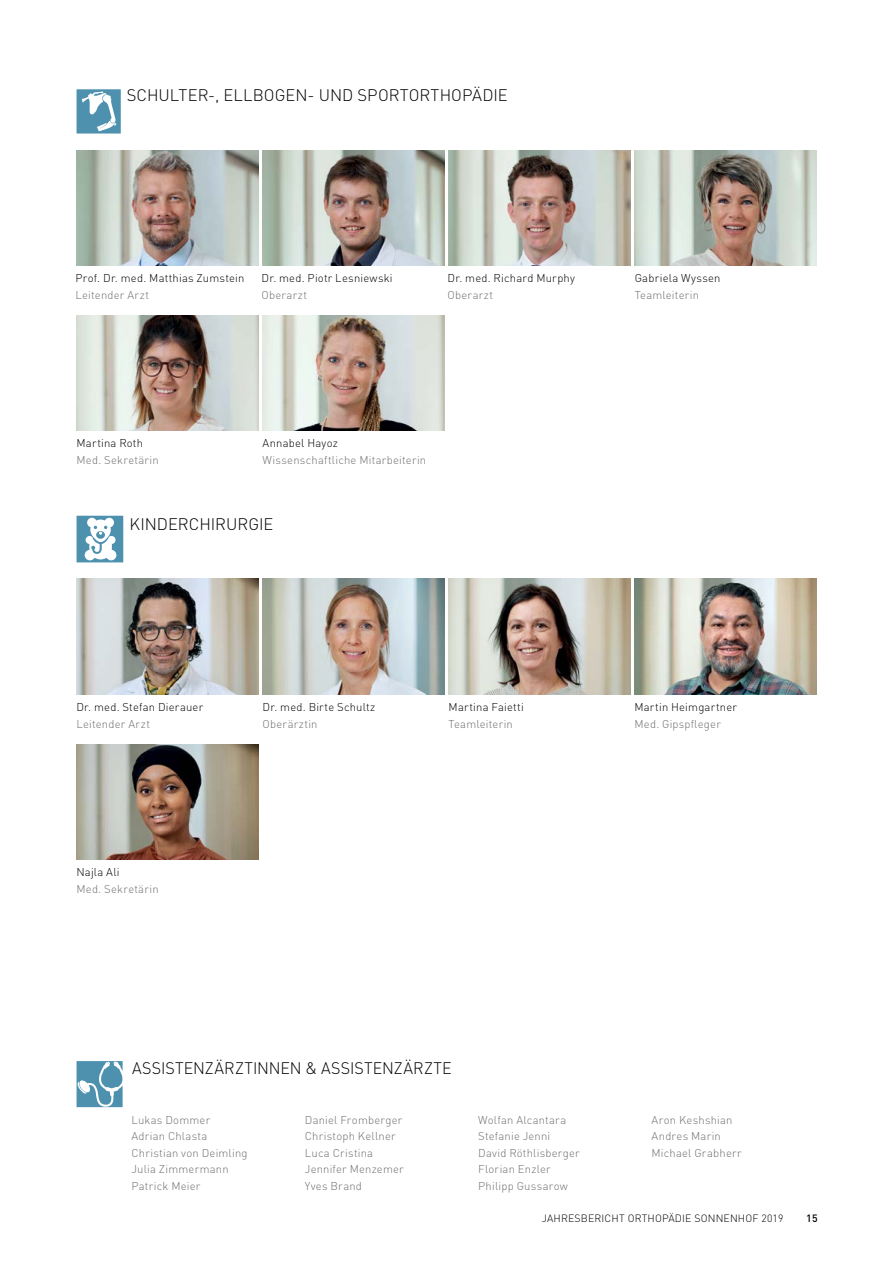
<style>
.page{position:relative;width:893px;height:1263px;background:#fff}
.page>*{position:absolute;margin:0;border:0;box-sizing:border-box;transform-origin:0 0}
.t1{font:300 16.5px "DIN";color:#000}
.t2{font:300 11.25px/16.5px "DIN";letter-spacing:.02em;color:#6d6e71}
.t3{font:300 11.25px "DIN";letter-spacing:.02em;color:#000}
.t4{font:300 10.5px "DIN";letter-spacing:.015em;color:#000}
.t5{font:500 10.5px "DIN";color:#000}
</style>
<div class="page">
<svg style="left:77px;top:1061px;width:46px;height:46px;background:#6fa6be"></svg>
<svg style="left:77px;top:516px;width:46px;height:46px"></svg>
<img style="left:263px;top:579px;width:181px;height:115px">
<img style="left:635px;top:579px;width:181px;height:115px">
<img style="left:449px;top:579px;width:181px;height:115px">
<img style="left:77px;top:579px;width:181px;height:115px">
<img style="left:77px;top:315px;width:181px;height:116px">
<img style="left:449px;top:150px;width:181px;height:116px">
<img style="left:77px;top:150px;width:181px;height:116px">
<img style="left:263px;top:150px;width:181px;height:116px">
<img style="left:263px;top:315px;width:181px;height:116px">
<img style="left:635px;top:150px;width:181px;height:116px">
<svg style="left:77px;top:89px;width:44px;height:45px"></svg>
<img style="left:77px;top:744px;width:181px;height:116px">
<h1 class="t1" style="left:127px;top:84px;width:21px">Schulter</h1>
<h1 class="t1" style="left:208px;top:84px;width:36px">-, Ellb</h1>
<h1 class="t1" style="left:264px;top:84px;width:166px">ogen- und Sportorth</h1>
<h1 class="t1" style="left:451px;top:84px;width:49px">opädie</h1>
<p class="t3" style="left:75px;top:271px;width:170px">Prof. D r. med. Matthias Zumstein</p>
<p class="t2" style="left:75px;top:286px;width:75px">Leitender Arzt</p>
<p class="t3" style="left:261px;top:271px;width:133px">Dr. med. Piotr Lesniewski</p>
<p class="t2" style="left:261px;top:286px;width:47px">Oberarzt</p>
<p class="t3" style="left:448px;top:271px;width:129px">Dr. med. Richard Murphy</p>
<p class="t2" style="left:448px;top:286px;width:47px">Oberarzt</p>
<p class="t3" style="left:77px;top:436px;width:68px">Martina Roth</p>
<p class="t2" style="left:77px;top:451px;width:84px">Med. Sekretärin</p>
<p class="t3" style="left:263px;top:436px;width:77px">Annabel Hayoz</p>
<p class="t2" style="left:263px;top:451px;width:165px">Wissenschaftliche Mitarbeiterin</p>
<h1 class="t1" style="left:129px;top:513px;width:80px">KinderChirurgie</h1>
<p class="t3" style="left:635px;top:271px;width:87px">Gabriela Wyssen</p>
<p class="t2" style="left:635px;top:286px;width:66px">Teamleiterin</p>
<p class="t3" style="left:76px;top:700px;width:128px">Dr. med. Stefan Dierauer</p>
<p class="t2" style="left:76px;top:715px;width:75px">Leitender Arzt</p>
<p class="t3" style="left:76px;top:865px;width:45px">N ajla Ali</p>
<p class="t2" style="left:76px;top:880px;width:84px">Med. Sekretärin</p>
<p class="t3" style="left:263px;top:700px;width:114px">Dr. med. Birte Schultz</p>
<p class="t2" style="left:263px;top:715px;width:56px">O berärztin</p>
<p class="t3" style="left:449px;top:700px;width:77px">Martina Faietti</p>
<p class="t2" style="left:449px;top:715px;width:66px">Teamleiterin</p>
<h1 class="t1" style="left:132px;top:1058px;width:20px">Assiste</h1>
<h1 class="t1" style="left:193px;top:1058px;width:40px">nzärzti</h1>
<h1 class="t1" style="left:257px;top:1058px;width:84px">nnen &amp; Assiste</h1>
<h1 class="t1" style="left:382px;top:1058px;width:42px">n-z-ärzte</h1>
<p class="t3" style="left:634px;top:700px;width:104px">Martin Heimgartner</p>
<p class="t2" style="left:634px;top:715px;width:88px">Med. Gipspfleger</p>
<p class="t2" style="left:131px;top:1111px;width:118px">Lukas Dommer<br>Adrian Chlasta<br>Christian von Deimling<br>Julia Zimmermann<br>Patrick Meier</p>
<p class="t2" style="left:305px;top:1111px;width:100px">Daniel Fromberger<br>Christoph Kellner<br>Luca Cristina<br>Jennifer Menzemer<br>Yves Brand</p>
<p class="t2" style="left:478px;top:1111px;width:103px">Wolfan Alcantara<br>Stefanie Jenni<br>David Röthlisberger<br>Florian Enzler<br>Philipp Gussarow</p>
<p class="t2" style="left:652px;top:1111px;width:92px">Aron Keshshian<br>Andres Marin<br>Michael Grabherr</p>
<p class="t4" style="left:542px;top:1212px;width:13px">Jahresbericht</p>
<p class="t4" style="left:628px;top:1212px;width:14px">orth</p>
<p class="t4" style="left:655px;top:1212px;width:130px">opädie sonnenhof 2019</p>
<p class="t5" style="left:806px;top:1212px;width:13px">15</p>
</div>
